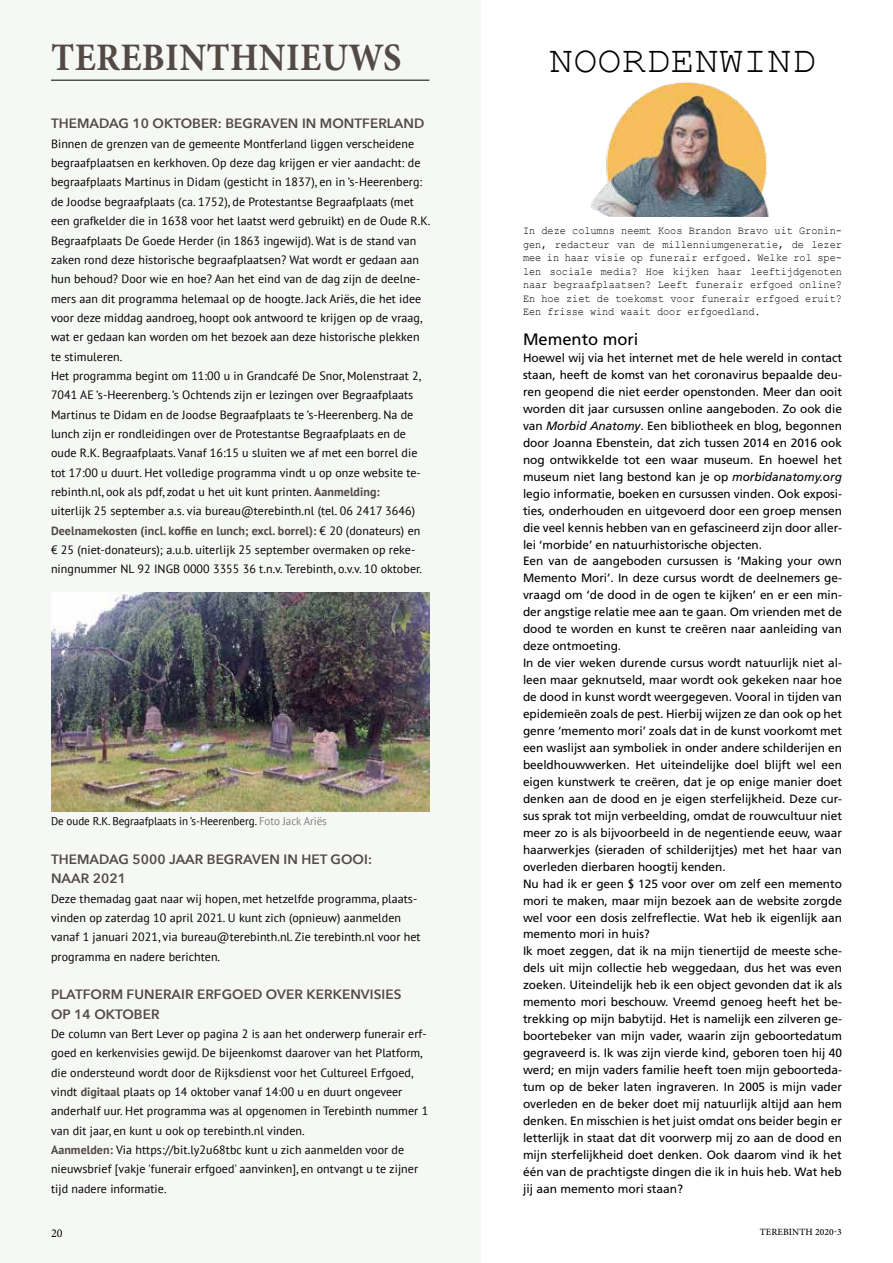
<style>
.page{position:relative;width:893px;height:1263px;background:#fff}
.page>*{position:absolute;margin:0;border:0;box-sizing:border-box;transform-origin:0 0}
.t1{font:700 39px "Minion Pro";letter-spacing:.01em;color:#534a46;scale:.93 1}
.t2{font:37.5px "Courier New";letter-spacing:.005em;color:#000;scale:1.07 1}
.t3{font:16.5px "Frutiger LT";color:#000}
.t4{font:600 13.5px/19.4px "Avenir Next";letter-spacing:.005em;color:#534a46}
.t5{font:12px/17px "Frutiger LT";letter-spacing:-.005em;color:#000}
.t6{font:12px/19.4px "PT Sans";letter-spacing:.005em;color:#000}
.t7{font:12px "Minion Pro";color:#000}
.t8{font:11.25px/13.5px "Courier New";letter-spacing:-.005em;color:#000;text-align:justify;scale:.91 1}
.t9{font:11.25px "PT Sans";letter-spacing:-.005em;color:#000}
.t10{font:500 9.6px "Minion Pro";letter-spacing:.01em;color:#000}
.s1{font-weight:700;color:#534a46}
.s2{color:#818181}
.s3{font-style:italic}
</style>
<div class="page">
<div style="left:0;top:0;width:480px;height:1263px;background:#f6f8f5"></div>
<hr style="left:51px;top:80px;width:378px;height:1px;background:#000">
<img style="left:590px;top:82px;width:179px;height:135px">
<img style="left:51px;top:593px;width:378px;height:218px">
<h1 class="t1" style="left:51px;top:30px;width:378px">TEREBINTHNIEUWS</h1>
<p class="t4" style="left:51px;top:114px;width:375px">THEMADAG 10 OKTOBER: BEGRAVEN IN MONTFERLAND</p>
<p class="t6" style="left:51px;top:134px;width:381px">Binnen de grenzen van de gemeente Montferland liggen verscheidene begraafplaatsen en kerkhoven. Op deze dag krijgen er vier aandacht: de begraafplaats Martinus in Didam (gesticht in 1837), en in ’s-Heerenberg: de Joodse begraafplaats (ca. 1752), de Protestantse Begraafplaats (met een grafkelder die in 1638 voor het laatst werd gebruikt) en de Oude R.K.<br>Begraafplaats De Goede Herder (in 1863 ingewijd). Wat is de stand van zaken rond deze historische begraafplaatsen? Wat wordt er gedaan aan hun behoud? Door wie en hoe? Aan het eind van de dag zijn de deelne&shy;mers aan dit programma helemaal op de hoogte. Jack Ariës, die het idee voor deze middag aandroeg, hoopt ook antwoord te krijgen op de vraag, wat er gedaan kan worden om het bezoek aan deze historische plekken te stimuleren.<br>Het programma begint om 11:00 u in Grandcafé De Snor, Molenstraat 2, 7041 AE ’s-Heerenberg. ’s Ochtends zijn er lezingen over Begraafplaats Martinus te Didam en de Joodse Begraafplaats te ’s-Heerenberg. Na de lunch zijn er rondleidingen over de Protestantse Begraafplaats en de oude R.K. Begraafplaats. Vanaf 16:15 u sluiten we af met een borrel die tot 17:00 u duurt. Het volledige programma vindt u op onze website te&shy;rebinth.nl, ook als pdf, zodat u het uit kunt printen. <span class="s1">Aanmelding:<br></span>uiterlijk 25 september a.s. via bureau@terebinth.nl (tel. 06 2417 3646)<br><span class="s1">Deelnamekosten (incl. koffie en lunch; excl. borrel):</span> € 20 (donateurs) en<br>€ 25 (niet-donateurs); a.u.b. uiterlijk 25 september overmaken op reke&shy;ningnummer NL 92 INGB 0000 3355 36 t.n.v. Terebinth, o.v.v. 10 oktober.</p>
<p class="t9" style="left:51px;top:813px;width:277px">De oude R.K. Begraafplaats in ’s-Heerenberg. <span class="s2">Foto Jack Ariës</span></p>
<p class="t4" style="left:51px;top:849px;width:323px">THEMADAG 5000 JAAR BEGRAVEN IN HET GOOI:<br>NAAR 2021</p>
<p class="t6" style="left:51px;top:888px;width:371px">Deze themadag gaat naar wij hopen, met hetzelfde programma, plaats&shy;vinden op zaterdag 10 april 2021. U kunt zich (opnieuw) aanmelden vanaf 1 januari 2021, via bureau@terebinth.nl. Zie terebinth.nl voor het programma en nadere berichten.</p>
<p class="t4" style="left:51px;top:984px;width:352px">PLATFORM FUNERAIR ERFGOED OVER KERKENVISIES<br>OP 14 OKTOBER</p>
<p class="t6" style="left:51px;top:1024px;width:379px">De column van Bert Lever op pagina 2 is aan het onderwerp funerair erf&shy;goed en kerkenvisies gewijd. De bijeenkomst daarover van het Platform, die ondersteund wordt door de Rijksdienst voor het Cultureel Erfgoed, vindt <span class="s1">digitaal</span> plaats op 14 oktober vanaf 14:00 u en duurt ongeveer anderhalf uur. Het programma was al opgenomen in Terebinth nummer 1 van dit jaar, en kunt u ook op terebinth.nl vinden.<br><span class="s1">Aanmelden:</span> Via https://bit.ly2u68tbc kunt u zich aanmelden voor de nieuwsbrief [vakje 'funerair erfgoed' aanvinken], en ontvangt u te zijner tijd nadere informatie.</p>
<h2 class="t2" style="left:549px;top:37px;width:251px">NOORDENWIND</h2>
<p class="t8" style="left:523px;top:223px;width:352px">In deze columns neemt Koos Brandon Bravo uit Gronin&shy;gen, redacteur van de millenniumgeneratie, de lezer mee in haar visie op funerair erfgoed. Welke rol spe&shy;len sociale media? Hoe kijken haar leeftijdgenoten naar begraafplaatsen? Leeft funerair erfgoed online?<br>En hoe ziet de toekomst voor funerair erfgoed eruit?<br>Een frisse wind waait door erfgoedland.</p>
<h3 class="t3" style="left:523px;top:330px;width:117px">Memento mori</h3>
<p class="t5" style="left:523px;top:349px;width:320px">Hoewel wij via het internet met de hele wereld in contact staan, heeft de komst van het coronavirus bepaalde deu&shy;ren geopend die niet eerder openstonden. Meer dan ooit worden dit jaar cursussen online aangeboden. Zo ook die van <span class="s3">Morbid Anatomy</span>. Een bibliotheek en blog, begonnen door Joanna Ebenstein, dat zich tussen 2014 en 2016 ook nog ontwikkelde tot een waar museum. En hoewel het museum niet lang bestond kan je op <span class="s3">morbidanatomy.org </span>legio informatie, boeken en cursussen vinden. Ook exposi&shy;ties, onderhouden en uitgevoerd door een groep mensen die veel kennis hebben van en gefascineerd zijn door aller&shy;lei ‘morbide’ en natuurhistorische objecten.<br>Een van de aangeboden cursussen is ‘Making your own Memento Mori’. In deze cursus wordt de deelnemers ge&shy;vraagd om ‘de dood in de ogen te kijken’ en er een min&shy;der angstige relatie mee aan te gaan. Om vrienden met de dood te worden en kunst te creëren naar aanleiding van deze ontmoeting.<br>In de vier weken durende cursus wordt natuurlijk niet al&shy;leen maar geknutseld, maar wordt ook gekeken naar hoe de dood in kunst wordt weergegeven. Vooral in tijden van epidemieën zoals de pest. Hierbij wijzen ze dan ook op het genre ‘memento mori’ zoals dat in de kunst voorkomt met een waslijst aan symboliek in onder andere schilderijen en beeldhouwwerken. Het uiteindelijke doel blijft wel een eigen kunstwerk te creëren, dat je op enige manier doet denken aan de dood en je eigen sterfelijkheid. Deze cur&shy;sus sprak tot mijn verbeelding, omdat de rouwcultuur niet meer zo is als bijvoorbeeld in de negentiende eeuw, waar haarwerkjes (sieraden of schilderijtjes) met het haar van overleden dierbaren hoogtij kenden.<br>Nu had ik er geen $ 125 voor over om zelf een memento mori te maken, maar mijn bezoek aan de website zorgde wel voor een dosis zelfreflectie. Wat heb ik eigenlijk aan memento mori in huis?<br>Ik moet zeggen, dat ik na mijn tienertijd de meeste sche&shy;dels uit mijn collectie heb weggedaan, dus het was even zoeken. Uiteindelijk heb ik een object gevonden dat ik als memento mori beschouw. Vreemd genoeg heeft het be&shy;trekking op mijn babytijd. Het is namelijk een zilveren ge&shy;boortebeker van mijn vader, waarin zijn geboortedatum gegraveerd is. Ik was zijn vierde kind, geboren toen hij 40 werd; en mijn vaders familie heeft toen mijn geboorteda&shy;tum op de beker laten ingraveren. In 2005 is mijn vader overleden en de beker doet mij natuurlijk altijd aan hem denken. En misschien is het juist omdat ons beider begin er letterlijk in staat dat dit voorwerp mij zo aan de dood en mijn sterfelijkheid doet denken. Ook daarom vind ik het één van de prachtigste dingen die ik in huis heb. Wat heb jij aan memento mori staan?</p>
<p class="t7" style="left:51px;top:1225px;width:13px">20</p>
<p class="t10" style="left:760px;top:1225px;width:83px">TEREBINTH 2020-3</p>
</div>
